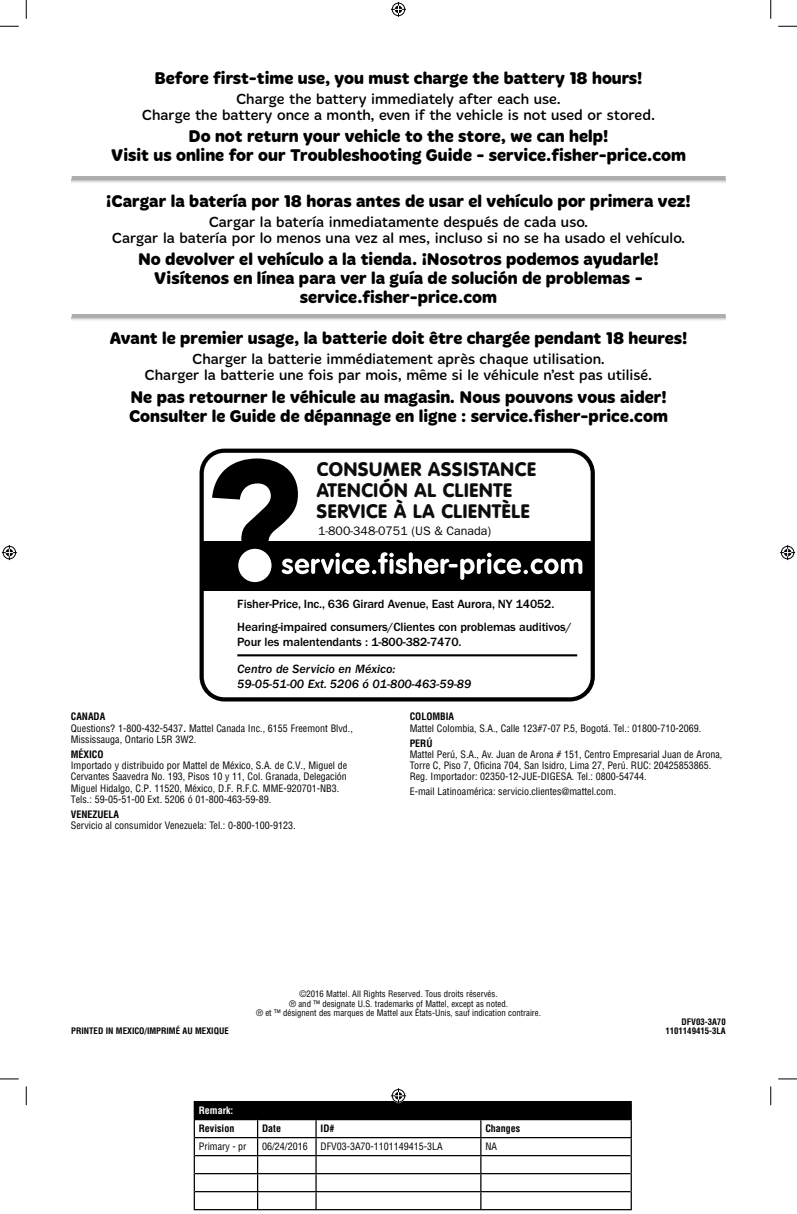
<style>
.page{position:relative;width:797px;height:1214px;background:#fff}
.page>*{position:absolute;margin:0;border:0;box-sizing:border-box;transform-origin:0 0}
.t1{font:900 19.25px/21.2px "VAG Rounded Std";letter-spacing:.04em;color:#0c0c0c}
.t2{font:700 17.5px/18.8px "Merge Pro";color:#000;text-align:center}
.t3{font:15px/16.2px "Merge Pro";color:#000;text-align:center}
.t4{font:500 12.38px/23px "ITC Franklin Gothic Std";letter-spacing:-.01em;color:#000}
.t5{font:12.38px/14.9px "ITC Franklin Gothic Std Med It";color:#000}
.t6{font:12.38px "ITC Franklin Gothic Std";color:#000}
.t7{font:condensed 10px/11.2px "Helvetica LT Std";color:#000}
.t8{font:700 condensed 10px "Helvetica LT Std";color:#000}
.t9{font:700 condensed 10px "Helvetica LT Std";color:#fff}
.t10{font:condensed 8.75px/9.5px "Helvetica LT Std";color:#000;text-align:center}
.t11{font:700 condensed 8.75px "Helvetica LT Std";color:#000}
.s1{font-weight:700}
</style>
<div class="page">
<hr style="left:72px;top:176px;width:654px;height:4px;background:#adadad">
<hr style="left:72px;top:314px;width:654px;height:4px;background:#adadad">
<hr style="left:194px;top:1208px;width:438px;height:2px;background:#000">
<svg style="left:199px;top:448px;width:396px;height:253px"></svg>
<hr style="left:237px;top:654px;width:340px;height:2px;background:#000">
<div style="left:317px;top:461px;width:219px;height:15px;background:#fff"></div>
<div style="left:317px;top:478px;width:195px;height:19px;background:#fff"></div>
<div style="left:317px;top:504px;width:70px;height:14px;background:#fff"></div>
<div style="left:388px;top:500px;width:141px;height:18px;background:#fff"></div>
<svg style="left:0;top:25px;width:19px;height:2px"></svg>
<svg style="left:778px;top:25px;width:19px;height:2px"></svg>
<svg style="left:0;top:1078px;width:19px;height:1px"></svg>
<svg style="left:778px;top:1078px;width:19px;height:1px"></svg>
<svg style="left:25px;top:0;width:2px;height:19px"></svg>
<svg style="left:25px;top:1086px;width:2px;height:19px"></svg>
<svg style="left:770px;top:0;width:1px;height:19px"></svg>
<svg style="left:770px;top:1086px;width:1px;height:19px"></svg>
<svg style="left:391px;top:2px;width:15px;height:15px"></svg>
<svg style="left:194px;top:1088px;width:438px;height:121px"></svg>
<svg style="left:2px;top:545px;width:15px;height:15px"></svg>
<svg style="left:780px;top:545px;width:15px;height:15px"></svg>
<h2 class="t2" style="left:154px;top:70px;width:490px">Before first-time use, you must charge the battery 18 hours!</h2>
<h3 class="t3" style="left:142px;top:92px;width:515px">Charge the battery immediately after each use.<br>Charge the battery once a month, even if the vehicle is not used or stored.</h3>
<h2 class="t2" style="left:111px;top:128px;width:576px">Do not return your vehicle to the store, we can help!<br>Visit us online for our Troubleshooting Guide - service.fisher-price.com</h2>
<h2 class="t2" style="left:106px;top:192px;width:586px">¡Cargar la batería por 18 horas antes de usar el vehículo por primera vez!</h2>
<h3 class="t3" style="left:112px;top:214px;width:575px">Cargar la batería inmediatamente después de cada uso.<br>Cargar la batería por lo menos una vez al mes, incluso si no se ha usado el vehículo.</h3>
<h2 class="t2" style="left:138px;top:251px;width:522px">No devolver el vehículo a la tienda. ¡Nosotros podemos ayudarle!<br>Visítenos en línea para ver la guía de solución de problemas - service.fisher-price.com</h2>
<h2 class="t2" style="left:109px;top:330px;width:580px">Avant le premier usage, la batterie doit être chargée pendant 18 heures!</h2>
<h3 class="t3" style="left:145px;top:352px;width:509px">Charger la batterie immédiatement après chaque utilisation.<br>Charger la batterie une fois par mois, même si le véhicule n’est pas utilisé.</h3>
<h2 class="t2" style="left:129px;top:388px;width:540px;text-align:left">Ne pas retourner le véhicule au magasin. Nous pouvons vous aider!<br>Consulter le Guide de dépannage en ligne : service.fisher-price.com</h2>
<h1 class="t1" style="left:317px;top:458px;width:221px">CONSUMER ASSISTANCE<br>ATENCIÓN AL CLIENTE<br>SERVICE À LA CLIENTÈLE</h1>
<p class="t6" style="left:318px;top:526px;width:175px">1-800-348-0751 (US &amp; Canada)</p>
<p class="t4" style="left:237px;top:592px;width:336px">Fisher-Price, Inc., 636 Girard Avenue, East Aurora, NY 14052.<br>Hearing-impaired consumers/Clientes con problemas auditivos/</p>
<p class="t4" style="left:237px;top:630px;width:226px">Pour les malentendants : 1-800-382-7470.</p>
<p class="t5" style="left:237px;top:661px;width:236px">Centro de Servicio en México:<br>59-05-51-00 Ext. 5206 ó 01-800-463-59-89</p>
<p class="t8" style="left:410px;top:713px;width:46px">COLOMBIA</p>
<p class="t7" style="left:410px;top:723px;width:293px">Mattel Colombia, S.A., Calle 123#7-07 P.5, Bogotá. Tel.: 01800-710-2069.</p>
<p class="t8" style="left:410px;top:739px;width:24px">PERÚ</p>
<p class="t7" style="left:410px;top:749px;width:314px">Mattel Perú, S.A., Av. Juan de Arona # 151, Centro Empresarial Juan de Arona,<br>Torre C, Piso 7, Oficina 704, San Isidro, Lima 27, Perú. RUC: 20425853865.<br>Reg. Importador: 02350-12-JUE-DIGESA. Tel.: 0800-54744.</p>
<p class="t7" style="left:410px;top:787px;width:208px">E-mail Latinoamérica: servicio.clientes@mattel.com.</p>
<p class="t7" style="left:71px;top:712px;width:283px"><span class="s1">CANADA<br></span>Questions? 1-800-432-5437<span class="s1">.</span> Mattel Canada Inc., 6155 Freemont Blvd.,<br>Mississauga, Ontario L5R 3W2.</p>
<p class="t8" style="left:71px;top:750px;width:34px">MÉXICO</p>
<p class="t7" style="left:71px;top:760px;width:278px">Importado y distribuido por Mattel de México, S.A. de C.V., Miguel de Cervantes Saavedra No. 193, Pisos 10 y 11, Col. Granada, Delegación Miguel Hidalgo, C.P. 11520, México, D.F. R.F.C. MME-920701-NB3.<br>Tels.: 59-05-51-00 Ext. 5206 ó 01-800-463-59-89.</p>
<p class="t8" style="left:71px;top:810px;width:50px">VENEZUELA</p>
<p class="t7" style="left:71px;top:820px;width:226px">Servicio al consumidor Venezuela: Tel.: 0-800-100-9123.</p>
<p class="t10" style="left:256px;top:990px;width:286px">©2016 Mattel. All Rights Reserved. Tous droits réservés.<br>® and ™ designate U.S. trademarks of Mattel, except as noted.<br>® et ™ désignent des marques de Mattel aux États-Unis, sauf indication contraire.</p>
<p class="t11" style="left:681px;top:1018px;width:46px">DFV03-3A70</p>
<p class="t11" style="left:71px;top:1027px;width:159px">PRINTED IN MEXICO/IMPRIMÉ AU MEXIQUE</p>
<p class="t11" style="left:665px;top:1027px;width:62px">1101149415-3LA</p>
<p class="t9" style="left:199px;top:1106px;width:36px">Remark:</p>
<p class="t8" style="left:199px;top:1124px;width:37px">Revision</p>
<p class="t8" style="left:262px;top:1124px;width:20px">Date</p>
<p class="t8" style="left:320px;top:1124px;width:15px">ID#</p>
<p class="t8" style="left:485px;top:1124px;width:36px">Changes</p>
<p class="t7" style="left:199px;top:1141px;width:49px">Primary - pr</p>
<p class="t7" style="left:262px;top:1141px;width:47px">06/24/2016</p>
<p class="t7" style="left:320px;top:1141px;width:124px">DFV03-3A70-1101149415-3LA</p>
<p class="t7" style="left:485px;top:1141px;width:13px">NA</p>
</div>
